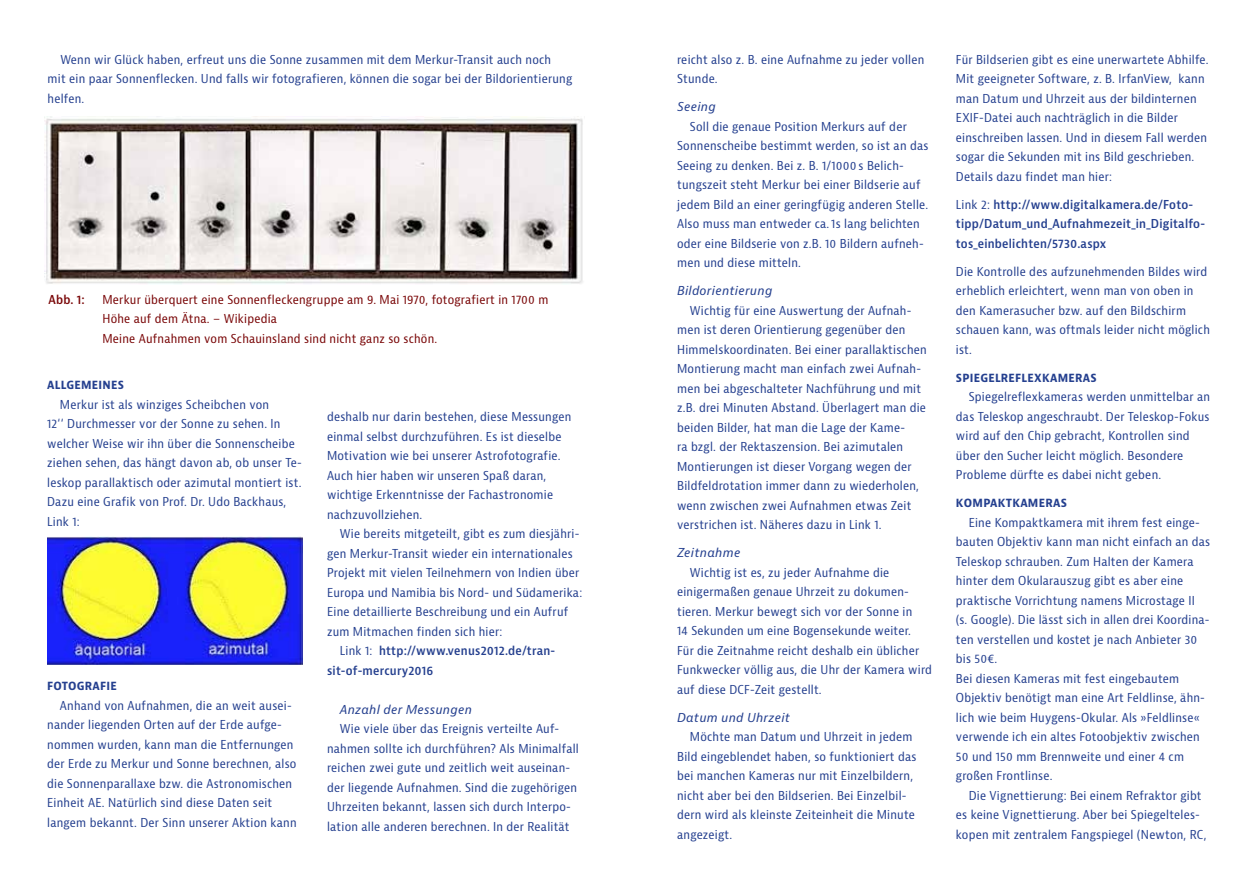
<style>
.page{position:relative;width:1259px;height:893px;background:#fff}
.page>*{position:absolute;margin:0;border:0;box-sizing:border-box;transform-origin:0 0}
.t1{font:condensed 12px/19.5px "Bernina Sans";letter-spacing:.02em;color:#25408f}
.t2{font:600 condensed 12px/19.5px "Bernina Sans";letter-spacing:.02em;color:#25408f}
.t3{font:condensed 12px/19.5px "Bernina Sans";letter-spacing:.02em;color:#7a0708}
.t4{font:italic 12px "Bernina Sans";letter-spacing:.02em;color:#25408f}
.t5{font:700 condensed 12px "Bernina Sans";letter-spacing:.02em;color:#25408f}
.t6{font:600 condensed 12px "Bernina Sans";color:#7a0708}
.s1{font-weight:400}
</style>
<div class="page">
<img style="left:47px;top:537px;width:255px;height:127px">
<img style="left:45px;top:116px;width:538px;height:168px">
<p class="t1" style="left:48px;top:50px;width:526px;text-indent:13px">Wenn wir Glück haben, erfreut uns die Sonne zusammen mit dem Merkur-Transit auch noch<br>mit ein paar Sonnenflecken. Und falls wir fotografieren, können die sogar bei der Bildorientierung helfen.</p>
<p class="t6" style="left:48px;top:292px;width:38px">Abb. 1:</p>
<p class="t3" style="left:102px;top:290px;width:447px">Merkur überquert eine Sonnenfleckengruppe am 9. Mai 1970, fotografiert in 1700 m<br>Höhe auf dem Ätna. – Wikipedia<br>Meine Aufnahmen vom Schauinsland sind nicht ganz so schön.</p>
<p class="t5" style="left:47px;top:377px;width:78px">ALLGEMEINES</p>
<p class="t1" style="left:47px;top:395px;width:256px;text-indent:13px">Merkur ist als winziges Scheibchen von<br>12‘‘ Durchmesser vor der Sonne zu sehen. In welcher Weise wir ihn über die Sonnenscheibe ziehen sehen, das hängt davon ab, ob unser Te&shy;leskop parallaktisch oder azimutal montiert ist.<br>Dazu eine Grafik von Prof. Dr. Udo Backhaus, Link 1:</p>
<p class="t5" style="left:47px;top:678px;width:71px">FOTOGRAFIE</p>
<p class="t1" style="left:47px;top:696px;width:251px;text-indent:13px">Anhand von Aufnahmen, die an weit ausei&shy;nander liegenden Orten auf der Erde aufge&shy;nommen wurden, kann man die Entfernungen der Erde zu Merkur und Sonne berechnen, also die Sonnenparallaxe bzw. die Astronomischen Einheit AE. Natürlich sind diese Daten seit langem bekannt. Der Sinn unserer Aktion kann</p>
<p class="t1" style="left:327px;top:407px;width:246px">deshalb nur darin bestehen, diese Messungen einmal selbst durchzuführen. Es ist dieselbe Motivation wie bei unserer Astrofotografie.<br>Auch hier haben wir unseren Spaß daran, wichtige Erkenntnisse der Fachastronomie nachzuvollziehen.</p>
<p class="t1" style="left:340px;top:524px;width:241px">Wie bereits mitgeteilt, gibt es zum diesjähri-</p>
<p class="t1" style="left:327px;top:544px;width:247px">gen Merkur-Transit wieder ein internationales</p>
<p class="t1" style="left:327px;top:563px;width:254px">Projekt mit vielen Teilnehmern von Indien über</p>
<p class="t1" style="left:327px;top:583px;width:257px">Europa und Namibia bis Nord- und Südamerika:</p>
<p class="t1" style="left:327px;top:602px;width:243px">Eine detaillierte Beschreibung und ein Aufruf</p>
<p class="t1" style="left:327px;top:622px;width:177px">zum Mitmachen finden sich hier:</p>
<p class="t2" style="left:340px;top:641px;width:217px"><span class="s1">Link 1:</span> http://www.venus2012.de/tran-</p>
<p class="t2" style="left:327px;top:661px;width:108px">sit-of-mercury2016</p>
<p class="t4" style="left:340px;top:701px;width:134px">Anzahl der Messungen</p>
<p class="t1" style="left:327px;top:719px;width:253px;text-indent:13px">Wie viele über das Ereignis verteilte Auf&shy;nahmen sollte ich durchführen? Als Minimalfall reichen zwei gute und zeitlich weit auseinan&shy;der liegende Aufnahmen. Sind die zugehörigen Uhrzeiten bekannt, lassen sich durch Interpo&shy;lation alle anderen berechnen. In der Realität</p>
<p class="t1" style="left:677px;top:50px;width:249px">reicht also z. B. eine Aufnahme zu jeder vollen<br>Stunde.</p>
<p class="t4" style="left:677px;top:99px;width:40px">Seeing</p>
<p class="t1" style="left:677px;top:117px;width:253px;text-indent:13px">Soll die genaue Position Merkurs auf der Sonnenscheibe bestimmt werden, so ist an das Seeing zu denken. Bei z. B. 1/1000 s Belich&shy;tungszeit steht Merkur bei einer Bildserie auf jedem Bild an einer geringfügig anderen Stelle.<br>Also muss man entweder ca.1s lang belichten oder eine Bildserie von z.B. 10 Bildern aufneh&shy;men und diese mitteln.</p>
<p class="t4" style="left:677px;top:283px;width:97px">Bildorientierung</p>
<p class="t1" style="left:677px;top:301px;width:251px;text-indent:13px">Wichtig für eine Auswertung der Aufnah&shy;men ist deren Orientierung gegenüber den Himmelskoordinaten. Bei einer parallaktischen Montierung macht man einfach zwei Aufnah&shy;men bei abgeschalteter Nachführung und mit z.B. drei Minuten Abstand. Überlagert man die beiden Bilder, hat man die Lage der Kame-<br>ra bzgl. der Rektaszension. Bei azimutalen Montierungen ist dieser Vorgang wegen der Bildfeldrotation immer dann zu wiederholen, wenn zwischen zwei Aufnahmen etwas Zeit verstrichen ist. Näheres dazu in Link 1.</p>
<p class="t4" style="left:677px;top:545px;width:65px">Zeitnahme</p>
<p class="t1" style="left:677px;top:563px;width:256px;text-indent:13px">Wichtig ist es, zu jeder Aufnahme die einigermaßen genaue Uhrzeit zu dokumen&shy;tieren. Merkur bewegt sich vor der Sonne in<br>14 Sekunden um eine Bogensekunde weiter.<br>Für die Zeitnahme reicht deshalb ein üblicher Funkwecker völlig aus, die Uhr der Kamera wird auf diese DCF-Zeit gestellt.</p>
<p class="t4" style="left:677px;top:709px;width:114px">Datum und Uhrzeit</p>
<p class="t1" style="left:677px;top:727px;width:241px;text-indent:13px">Möchte man Datum und Uhrzeit in jedem Bild eingeblendet haben, so funktioniert das bei manchen Kameras nur mit Einzelbildern, nicht aber bei den Bildserien. Bei Einzelbil&shy;dern wird als kleinste Zeiteinheit die Minute angezeigt.</p>
<p class="t1" style="left:956px;top:50px;width:254px">Für Bildserien gibt es eine unerwartete Abhilfe.<br>Mit geeigneter Software, z. B. IrfanView, kann man Datum und Uhrzeit aus der bildinternen EXIF-Datei auch nachträglich in die Bilder einschreiben lassen. Und in diesem Fall werden sogar die Sekunden mit ins Bild geschrieben.<br>Details dazu findet man hier:</p>
<p class="t2" style="left:956px;top:195px;width:251px"><span class="s1">Link 2:</span> http://www.digitalkamera.de/Foto&shy;tipp/Datum_und_Aufnahmezeit_in_Digitalfo&shy;tos_einbelichten/5730.aspx</p>
<p class="t1" style="left:956px;top:262px;width:255px">Die Kontrolle des aufzunehmenden Bildes wird erheblich erleichtert, wenn man von oben in den Kamerasucher bzw. auf den Bildschirm schauen kann, was oftmals leider nicht möglich ist.</p>
<p class="t5" style="left:956px;top:370px;width:142px">SPIEGELREFLEXKAMERAS</p>
<p class="t1" style="left:956px;top:387px;width:256px;text-indent:13px">Spiegelreflexkameras werden unmittelbar an das Teleskop angeschraubt. Der Teleskop-Fokus wird auf den Chip gebracht, Kontrollen sind über den Sucher leicht möglich. Besondere Probleme dürfte es dabei nicht geben.</p>
<p class="t5" style="left:956px;top:495px;width:112px">KOMPAKTKAMERAS</p>
<p class="t1" style="left:956px;top:513px;width:256px;text-indent:13px">Eine Kompaktkamera mit ihrem fest einge&shy;bauten Objektiv kann man nicht einfach an das Teleskop schrauben. Zum Halten der Kamera hinter dem Okularauszug gibt es aber eine praktische Vorrichtung namens Microstage II<br>(s. Google). Die lässt sich in allen drei Koordina&shy;ten verstellen und kostet je nach Anbieter 30 bis 50€.<br>Bei diesen Kameras mit fest eingebautem Objektiv benötigt man eine Art Feldlinse, ähn&shy;lich wie beim Huygens-Okular. Als »Feldlinse« verwende ich ein altes Fotoobjektiv zwischen 50 und 150 mm Brennweite und einer 4 cm großen Frontlinse.</p>
<p class="t1" style="left:956px;top:786px;width:252px;text-indent:13px">Die Vignettierung: Bei einem Refraktor gibt es keine Vignettierung. Aber bei Spiegelteles&shy;kopen mit zentralem Fangspiegel (Newton, RC,</p>
</div>
